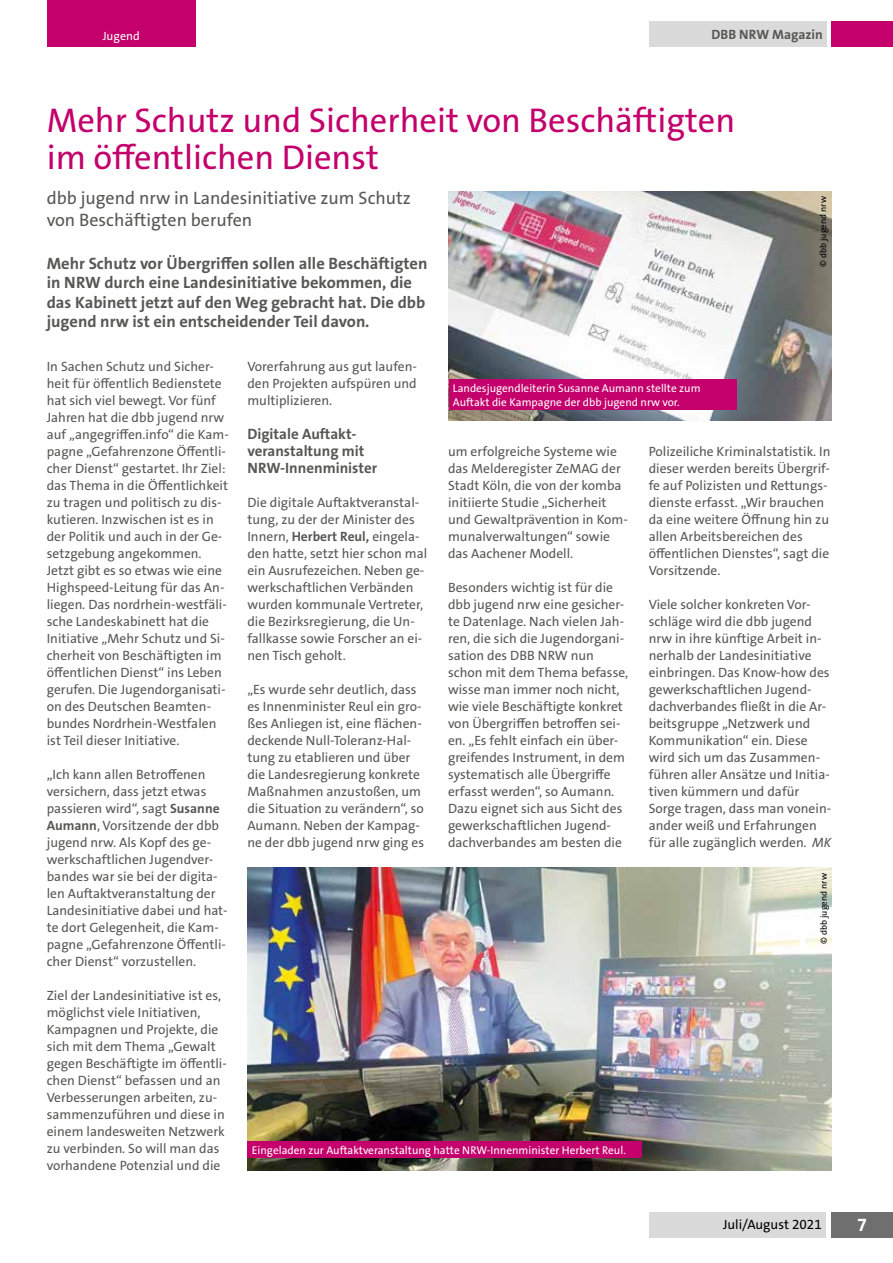
<style>
.page{position:relative;width:893px;height:1263px;background:#fff}
.page>*{position:absolute;margin:0;border:0;box-sizing:border-box;transform-origin:0 0}
.t1{font:34.5px/37.5px "The Sans Os F";color:#c3006b}
.t2{font:18px/22.5px "The Sans Os F";color:#575756}
.t3{font:700 18px "The Sans Os F";color:#fff}
.t4{font:700 16.5px/19.5px "The Sans Os F";color:#575756}
.t5{font:700 15px/17px "The Sans Os F";color:#575756}
.t6{font:13.5px/17px "The Sans Os F";color:#575756}
.t7{font:13.5px "The Sans Os F";color:#000}
.t8{font:700 13.5px "The Sans Os F";color:#575756}
.t9{font:12px "The Sans Os F";color:#fff}
.t10{font:11.25px/13.5px "The Sans Os F";color:#fff}
.t11{font:9px "The Sans Os F";color:#000}
.s1{font-weight:700}
.s2{font-style:italic}
</style>
<div class="page">
<div style="left:831px;top:1212px;width:62px;height:25px;background:#706f6f"></div>
<div style="left:649px;top:1212px;width:177px;height:25px;background:#dadada"></div>
<div style="left:649px;top:21px;width:178px;height:26px;background:#dadada"></div>
<div style="left:831px;top:21px;width:62px;height:26px;background:#c3006b"></div>
<div style="left:47px;top:0;width:149px;height:47px;background:#c3006b"></div>
<img style="left:449px;top:191px;width:382px;height:230px">
<div style="left:449px;top:380px;width:287px;height:30px;background:#c3006b"></div>
<img style="left:248px;top:867px;width:583px;height:303px">
<div style="left:248px;top:1141px;width:394px;height:17px;background:#c3006b"></div>
<p class="t9" style="left:103px;top:29px;width:38px">Jugend</p>
<p class="t8" style="left:711px;top:25px;width:113px">DBB NRW Magazin</p>
<h1 class="t1" style="left:47px;top:102px;width:690px">Mehr Schutz und Sicherheit von Beschäftigten im öffentlichen Dienst</h1>
<h2 class="t2" style="left:47px;top:186px;width:366px">dbb jugend nrw in Landesinitiative zum Schutz von Beschäftigten berufen</h2>
<p class="t4" style="left:47px;top:253px;width:382px">Mehr Schutz vor Übergriffen sollen alle Beschäftigten in NRW durch eine Landesinitiative bekommen, die das Kabinett jetzt auf den Weg gebracht hat. Die dbb jugend nrw ist ein entscheidender Teil davon.</p>
<p class="t6" style="left:47px;top:358px;width:184px">In Sachen Schutz und Sicher&shy;heit für öffentlich Bedienstete hat sich viel bewegt. Vor fünf<br>Jahren hat die dbb jugend nrw auf „angegriffen.info“ die Kam&shy;pagne „Gefahrenzone Öffentli&shy;cher Dienst“ gestartet. Ihr Ziel: das Thema in die Öffentlichkeit zu tragen und politisch zu dis&shy;kutieren. Inzwischen ist es in der Politik und auch in der Ge&shy;setzgebung angekommen.<br>Jetzt gibt es so etwas wie eine<br>Highspeed-Leitung für das An&shy;liegen. Das nordrhein-westfäli&shy;sche Landeskabinett hat die<br>Initiative „Mehr Schutz und Si&shy;cherheit von Beschäftigten im öffentlichen Dienst“ ins Leben gerufen. Die Jugendorganisati&shy;on des Deutschen Beamten&shy;bundes Nordrhein-Westfalen ist Teil dieser Initiative.</p>
<p class="t6" style="left:47px;top:766px;width:182px">„Ich kann allen Betroffenen versichern, dass jetzt etwas passieren wird“, sagt <span class="s1">Susanne<br>Aumann</span>, Vorsitzende der dbb jugend nrw. Als Kopf des ge&shy;werkschaftlichen Jugendver&shy;bandes war sie bei der digita&shy;len Auftaktveranstaltung der<br>Landesinitiative dabei und hat&shy;te dort Gelegenheit, die Kam&shy;pagne „Gefahrenzone Öffentli&shy;cher Dienst“ vorzustellen.</p>
<p class="t6" style="left:47px;top:987px;width:182px">Ziel der Landesinitiative ist es, möglichst viele Initiativen,<br>Kampagnen und Projekte, die sich mit dem Thema „Gewalt gegen Beschäftigte im öffentli&shy;chen Dienst“ befassen und an<br>Verbesserungen arbeiten, zu&shy;sammenzuführen und diese in einem landesweiten Netzwerk zu verbinden. So will man das vorhandene Potenzial und die</p>
<p class="t11" style="left:817px;top:267px;width:72px;rotate:-90deg">© dbb jugend nrw</p>
<p class="t6" style="left:247px;top:358px;width:171px;text-align:justify">Vorerfahrung aus gut laufen&shy;den Projekten aufspüren und multiplizieren.</p>
<p class="t5" style="left:247px;top:425px;width:131px">Digitale Auftakt&shy;veranstaltung mit<br>NRW-Innenminister</p>
<p class="t6" style="left:247px;top:494px;width:181px">Die digitale Auftaktveranstal&shy;tung, zu der der Minister des<br>Innern, <span class="s1">Herbert Reul,</span> eingela&shy;den hatte, setzt hier schon mal ein Ausrufezeichen. Neben ge&shy;werkschaftlichen Verbänden wurden kommunale Vertreter, die Bezirksregierung, die Un&shy;fallkasse sowie Forscher an ei&shy;nen Tisch geholt.</p>
<p class="t6" style="left:247px;top:681px;width:178px">„Es wurde sehr deutlich, dass es Innenminister Reul ein gro&shy;ßes Anliegen ist, eine flächen&shy;deckende Null-Toleranz-Hal&shy;tung zu etablieren und über die Landesregierung konkrete<br>Maßnahmen anzustoßen, um die Situation zu verändern“, so<br>Aumann. Neben der Kampag&shy;ne der dbb jugend nrw ging es</p>
<p class="t10" style="left:453px;top:382px;width:249px">Landesjugendleiterin Susanne Aumann stellte zum<br>Auftakt die Kampagne der dbb jugend nrw vor.</p>
<p class="t6" style="left:448px;top:443px;width:181px">um erfolgreiche Systeme wie das Melderegister ZeMAG der<br>Stadt Köln, die von der komba initiierte Studie „Sicherheit und Gewaltprävention in Kom&shy;munalverwaltungen“ sowie das Aachener Modell.</p>
<p class="t6" style="left:448px;top:579px;width:182px">Besonders wichtig ist für die dbb jugend nrw eine gesicher&shy;te Datenlage. Nach vielen Jah&shy;ren, die sich die Jugendorgani&shy;sation des DBB NRW nun schon mit dem Thema befasse, wisse man immer noch nicht, wie viele Beschäftigte konkret von Übergriffen betroffen sei&shy;en. „Es fehlt einfach ein über&shy;greifendes Instrument, in dem systematisch alle Übergriffe erfasst werden“, so Aumann.<br>Dazu eignet sich aus Sicht des gewerkschaftlichen Jugend&shy;dachverbandes am besten die</p>
<p class="t6" style="left:649px;top:443px;width:183px">Polizeiliche Kriminalstatistik. In dieser werden bereits Übergrif&shy;fe auf Polizisten und Rettungs&shy;dienste erfasst. „Wir brauchen da eine weitere Öffnung hin zu allen Arbeitsbereichen des öffentlichen Dienstes“, sagt die<br>Vorsitzende.</p>
<p class="t6" style="left:649px;top:596px;width:184px">Viele solcher konkreten Vor&shy;schläge wird die dbb jugend nrw in ihre künftige Arbeit in&shy;nerhalb der Landesinitiative einbringen. Das Know-how des gewerkschaftlichen Jugend&shy;dachverbandes fließt in die Ar&shy;beitsgruppe „Netzwerk und<br>Kommunikation“ ein. Diese wird sich um das Zusammen&shy;führen aller Ansätze und Initia&shy;tiven kümmern und dafür<br>Sorge tragen, dass man vonein&shy;ander weiß und Erfahrungen für alle zugänglich werden. <span class="s2">MK</span></p>
<p class="t11" style="left:818px;top:944px;width:72px;rotate:-90deg">© dbb jugend nrw</p>
<p class="t10" style="left:252px;top:1143px;width:375px">Eingeladen zur Auftaktveranstaltung hatte NRW-Innenminister Herbert Reul.</p>
<p class="t7" style="left:723px;top:1216px;width:100px">Juli/August 2021</p>
<h2 class="t3" style="left:857px;top:1213px;width:11px">7</h2>
</div>
